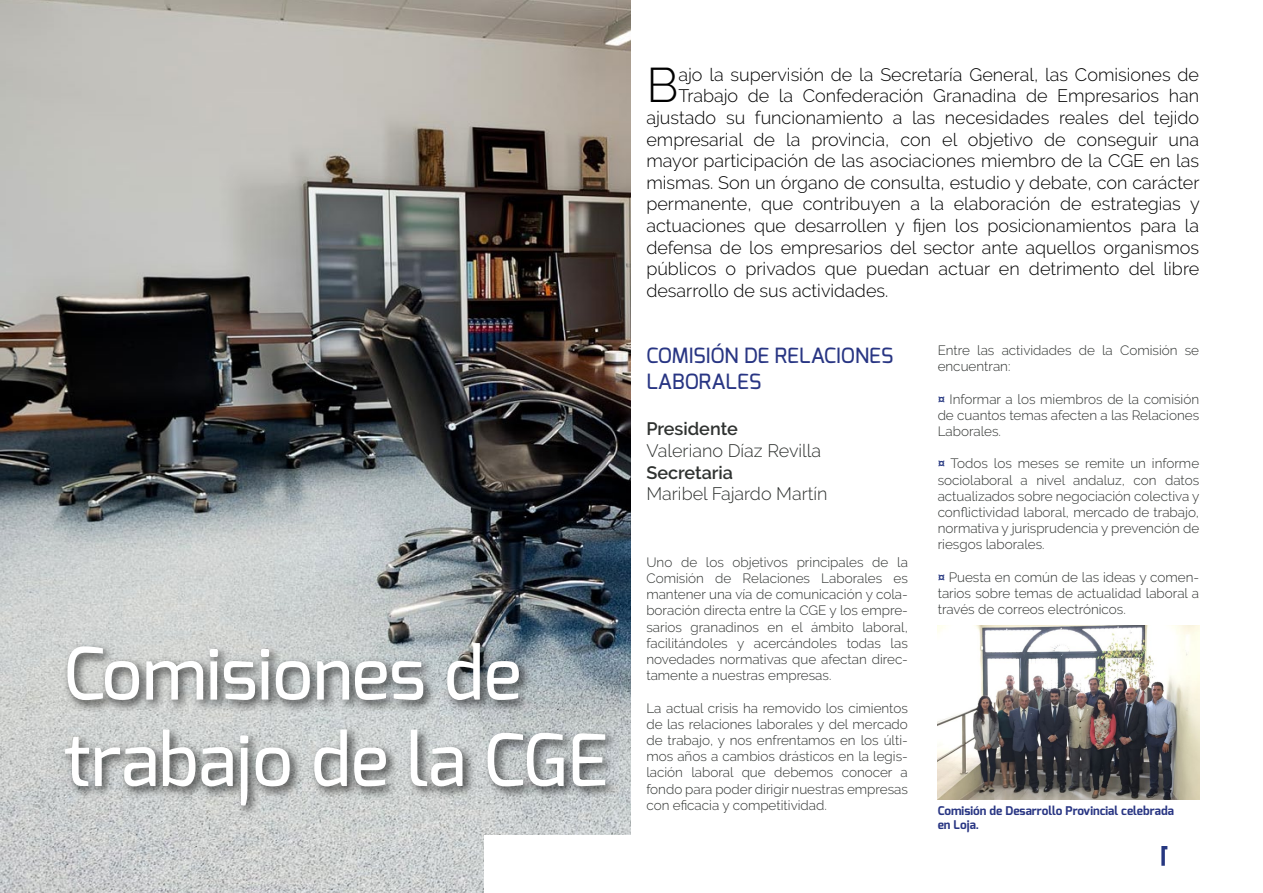
<style>
.page{position:relative;width:1263px;height:893px;background:#fff}
.page>*{position:absolute;margin:0;border:0;box-sizing:border-box;transform-origin:0 0}
.t1{font:500 72px/86.4px "Exo";color:#fff}
.t2{font:300 48.45px "Raleway";color:#000}
.t3{font:500 21px/25.2px "Exo";color:#283583}
.t4{font:300 18px "Raleway";color:#000}
.t5{font:300 18px "Raleway";color:#2f3230}
.t6{font:600 18px "Raleway";color:#2f3230}
.t7{font:300 13.5px/16.2px "Raleway";color:#2f3230;text-align:justify}
.t8{font:700 12px/14.4px "Exo";color:#283583}
.s1{font-weight:700;color:#263780}
</style>
<div class="page">
<svg style="left:1161px;top:846px;width:6px;height:20px"></svg>
<img style="left:0;top:0;width:631px;height:893px">
<div style="left:484px;top:835px;width:293px;height:58px;background:#fff"></div>
<div style="left:61px;top:639px;width:557px;height:179px;background:#000;opacity:.75"></div>
<img style="left:938px;top:625px;width:261px;height:175px">
<h1 class="t1" style="left:64px;top:630px;width:546px">Comisiones de trabajo de la CGE</h1>
<h2 class="t2" style="left:646px;top:57px;width:34px">B</h2>
<h3 class="t4" style="left:678px;top:64px;width:522px">ajo la supervisión de la Secretaría General, las Comisiones de</h3>
<h3 class="t4" style="left:678px;top:85px;width:522px">Trabajo de la Confederación Granadina de Empresarios han</h3>
<h3 class="t4" style="left:646px;top:107px;width:554px">ajustado su funcionamiento a las necesidades reales del tejido</h3>
<h3 class="t4" style="left:646px;top:129px;width:554px">empresarial de la provincia, con el objetivo de conseguir una</h3>
<h3 class="t4" style="left:646px;top:150px;width:554px">mayor participación de las asociaciones miembro de la CGE en las</h3>
<h3 class="t4" style="left:646px;top:172px;width:555px">mismas. Son un órgano de consulta, estudio y debate, con carácter</h3>
<h3 class="t4" style="left:646px;top:193px;width:555px">permanente, que contribuyen a la elaboración de estrategias y</h3>
<h3 class="t4" style="left:646px;top:215px;width:554px">actuaciones que desarrollen y fijen los posicionamientos para la</h3>
<h3 class="t4" style="left:646px;top:237px;width:554px">defensa de los empresarios del sector ante aquellos organismos</h3>
<h3 class="t4" style="left:646px;top:258px;width:554px">públicos o privados que puedan actuar en detrimento del libre</h3>
<h3 class="t4" style="left:646px;top:280px;width:243px">desarrollo de sus actividades.</h3>
<h3 class="t3" style="left:646px;top:343px;width:249px">COMISIÓN DE RELACIONES<br>LABORALES</h3>
<h3 class="t6" style="left:646px;top:419px;width:93px">Presidente</h3>
<h3 class="t5" style="left:646px;top:440px;width:176px">Valeriano Díaz Revilla</h3>
<h3 class="t6" style="left:646px;top:462px;width:88px">Secretaria</h3>
<h3 class="t5" style="left:646px;top:483px;width:183px">Maribel Fajardo Martín</h3>
<p class="t7" style="left:646px;top:554px;width:263px">Uno de los objetivos principales de la Comisión de Relaciones Laborales es mantener una vía de comunicación y cola&shy;boración directa entre la CGE y los empre&shy;sarios granadinos en el ámbito laboral, facilitándoles y acercándoles todas las novedades normativas que afectan direc&shy;tamente a nuestras empresas.</p>
<p class="t7" style="left:646px;top:700px;width:263px">La actual crisis ha removido los cimientos de las relaciones laborales y del mercado de trabajo, y nos enfrentamos en los últi&shy;mos años a cambios drásticos en la legis&shy;lación laboral que debemos conocer a fondo para poder dirigir nuestras empresas con eficacia y competitividad.</p>
<p class="t7" style="left:938px;top:342px;width:263px">Entre las actividades de la Comisión se encuentran:</p>
<p class="t7" style="left:938px;top:391px;width:263px"><span class="s1">¤</span> Informar a los miembros de la comisión de cuantos temas afecten a las Relaciones Laborales.</p>
<p class="t7" style="left:938px;top:455px;width:263px"><span class="s1">¤</span> Todos los meses se remite un informe sociolaboral a nivel andaluz, con datos actualizados sobre negociación colectiva y conflictividad laboral, mercado de trabajo, normativa y jurisprudencia y prevención de riesgos laborales.</p>
<p class="t7" style="left:938px;top:569px;width:263px"><span class="s1">¤</span> Puesta en común de las ideas y comen&shy;tarios sobre temas de actualidad laboral a través de correos electrónicos.</p>
<p class="t8" style="left:938px;top:803px;width:238px">Comisión de Desarrollo Provincial celebrada en Loja.</p>
</div>
